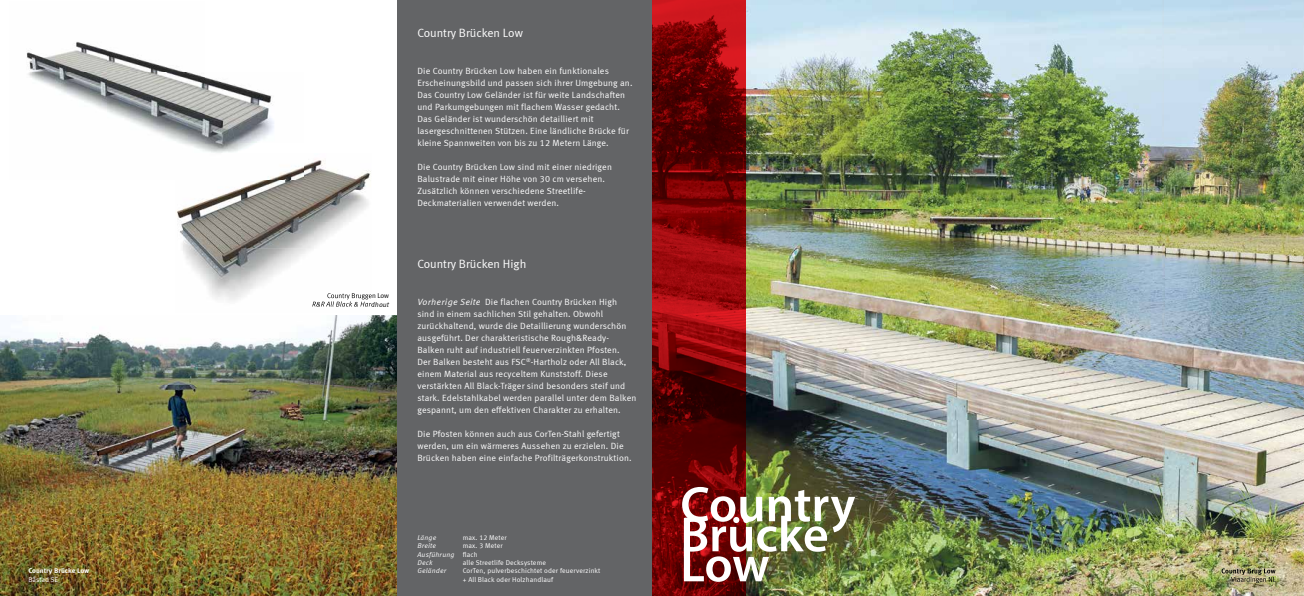
<style>
.page{position:relative;width:1304px;height:596px;background:#fff}
.page>*{position:absolute;margin:0;border:0;box-sizing:border-box;transform-origin:0 0}
.t1{font:600 50px "Myriad Pro";color:#fff}
.t2{font:12px "Meta Correspondence";color:#fff}
.t3{font:9px/12px "Meta Correspondence";letter-spacing:.02em;color:#fff}
.t4{font:7px/8.4px "Meta Correspondence";letter-spacing:.02em;color:#fff}
.t5{font:italic 7px "Meta Correspondence";letter-spacing:.02em;color:#fff}
.t6{font:700 7px "Meta Correspondence";color:#fff}
.t7{font:7px "Meta Correspondence";letter-spacing:-.005em;color:#fff}
.s1{font-style:italic}
</style>
<div class="page">
<img style="left:0;top:315px;width:398px;height:280px">
<img style="left:652px;top:0;width:652px;height:595px">
<img style="left:26px;top:41px;width:248px;height:103px">
<img style="left:186px;top:144px;width:52px;height:9px">
<img style="left:241px;top:160px;width:130px;height:147px">
<img style="left:177px;top:189px;width:64px;height:112px">
<img style="left:241px;top:160px;width:62px;height:19px">
<div style="left:398px;top:0;width:254px;height:595px;background:#636466"></div>
<img style="left:1222px;top:568px;width:54px;height:6px">
<img style="left:1231px;top:576px;width:45px;height:6px">
<img style="left:327px;top:293px;width:44px;height:6px">
<img style="left:312px;top:301px;width:59px;height:5px">
<p class="t6" style="left:28px;top:566px;width:62px">Country Brücke Low</p>
<p class="t7" style="left:28px;top:575px;width:31px">Båstad SE</p>
<h2 class="t2" style="left:417px;top:26px;width:107px">Country Brücken Low</h2>
<p class="t3" style="left:417px;top:65px;width:217px">Die Country Brücken Low haben ein funktionales Erscheinungsbild und passen sich ihrer Umgebung an.<br>Das Country Low Geländer ist für weite Landschaften und Parkumgebungen mit flachem Wasser gedacht.<br>Das Geländer ist wunderschön detailliert mit lasergeschnittenen Stützen. Eine ländliche Brücke für kleine Spannweiten von bis zu 12 Metern Länge.</p>
<p class="t3" style="left:417px;top:161px;width:196px">Die Country Brücken Low sind mit einer niedrigen Balustrade mit einer Höhe von 30 cm versehen.<br>Zusätzlich können verschiedene Streetlife-Deckmaterialien verwendet werden.</p>
<h2 class="t2" style="left:417px;top:256px;width:110px">Country Brücken High</h2>
<p class="t3" style="left:417px;top:295px;width:221px"><span class="s1">Vorherige Seite</span> Die flachen Country Brücken High<br>sind in einem sachlichen Stil gehalten. Obwohl zurückhaltend, wurde die Detaillierung wunderschön ausgeführt. Der charakteristische Rough&amp;Ready-Balken ruht auf industriell feuerverzinkten Pfosten.<br>Der Balken besteht aus FSC<sup>®</sup>-Hartholz oder All Black, einem Material aus recyceltem Kunststoff. Diese verstärkten All Black-Träger sind besonders steif und stark. Edelstahlkabel werden parallel unter dem Balken gespannt, um den effektiven Charakter zu erhalten.</p>
<p class="t3" style="left:417px;top:427px;width:216px">Die Pfosten können auch aus CorTen-Stahl gefertigt werden, um ein wärmeres Aussehen zu erzielen. Die<br>Brücken haben eine einfache Profilträgerkonstruktion.</p>
<p class="t5" style="left:417px;top:533px;width:21px">Länge</p>
<p class="t4" style="left:463px;top:532px;width:46px">max. 12 Meter</p>
<p class="t5" style="left:417px;top:541px;width:20px">Breite</p>
<p class="t4" style="left:417px;top:541px;width:87px;text-indent:45px">max. 3 Meter<br><span class="s1">Ausführung</span> flach<br><span class="s1">Deck</span></p>
<p class="t4" style="left:463px;top:558px;width:85px">alle Streetlife Decksysteme</p>
<p class="t5" style="left:417px;top:566px;width:31px">Geländer</p>
<p class="t4" style="left:463px;top:566px;width:139px">CorTen, pulverbeschichtet oder feuerverzinkt + All Black oder Holzhandlauf</p>
<h1 class="t1" style="left:680px;top:472px;width:177px">Country</h1>
<h1 class="t1" style="left:680px;top:502px;width:150px">Brücke</h1>
<h1 class="t1" style="left:680px;top:532px;width:91px">Low</h1>
</div>
